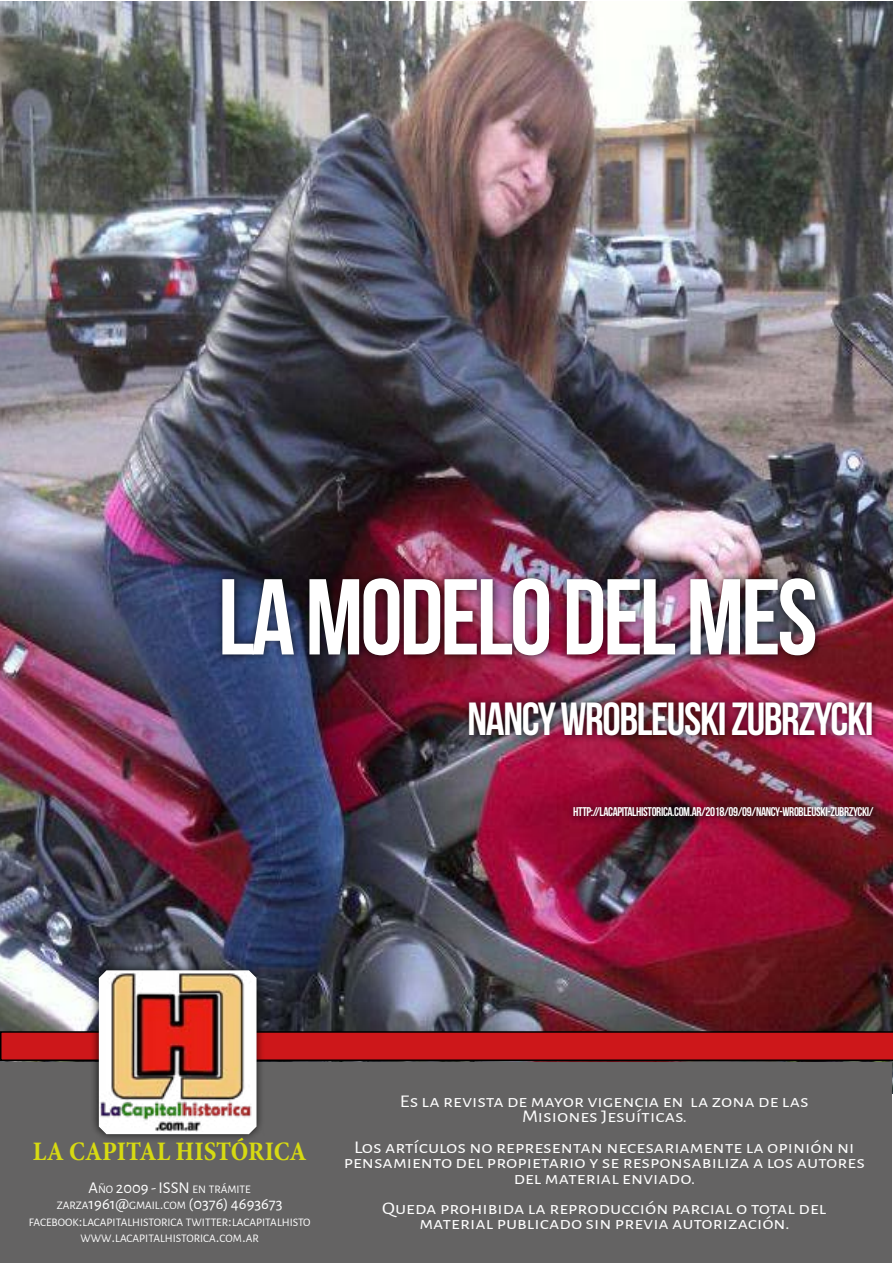
<style>
.page{position:relative;width:893px;height:1263px;background:#fff}
.page>*{position:absolute;margin:0;border:0;box-sizing:border-box;transform-origin:0 0}
.t1{font:107.55px "Bebas Neue";letter-spacing:-.03em;color:#fff}
.t2{font:46.35px "Bebas Neue";letter-spacing:-.03em;color:#fff}
.t3{font:700 condensed 27px "Minion Pro";color:#d7da12}
.t4{font:17.85px/15.3px "Alegreya Sans SC";color:#fff;text-align:center;scale:1.13 1}
.t5{font:16.5px "Alegreya Sans SC";color:#fff}
.t6{font:12.6px "Bebas Neue";letter-spacing:-.03em;color:#fff}
.t7{font:11.55px/16.5px "Alegreya Sans SC";color:#fff;text-align:center}
.s1{font-size:16.5px}
.s2{font-size:11.55px}
</style>
<div class="page">
<img style="left:0;top:2px;width:893px;height:967px">
<div style="left:1px;top:1062px;width:891px;height:200px;background:#646363"></div>
<div style="left:91px;top:962px;width:174px;height:180px;background:#000;opacity:.75"></div>
<svg style="left:0;top:969px;width:893px;height:166px"></svg>
<img style="left:96px;top:972px;width:159px;height:160px">
<div style="left:216px;top:570px;width:666px;height:254px;background:#000;opacity:.75"></div>
<h1 class="t1" style="left:218px;top:558px;width:601px">LA MODELO DEL MES</h1>
<h2 class="t2" style="left:467px;top:694px;width:408px">NANCY WROBLEUSKI ZUBRZYCKI</h2>
<p class="t6" style="left:573px;top:804px;width:302px">HTTP://LACAPITALHISTORICA.COM.AR/2018/09/09/NANCY-WROBLEUSKI-ZUBRZYCKI/</p>
<h3 class="t3" style="left:33px;top:1132px;width:275px">LA CAPITAL HISTÓRICA</h3>
<p class="t7" style="left:88px;top:1180px;width:164px"><span class="s1">A</span>ÑO <span class="s1">2009 - ISSN</span> EN TRÁMITE</p>
<p class="t5" style="left:57px;top:1193px;width:227px"><span class="s2">ZARZA</span>1961@<span class="s2">GMAI L</span>.<span class="s2">COM</span> (0376) 4693673</p>
<p class="t7" style="left:29px;top:1213px;width:283px">FACEBOOK<span class="s1">:</span>LACAPITALHISTORICA TWITTER<span class="s1">:</span>LACAPITALHISTO<br>WWW<span class="s1">.</span>LACAPITALHISTORICA<span class="s1">.</span>COM<span class="s1">.</span>AR</p>
<p class="t4" style="left:400px;top:1093px;width:363px">Es la revista de mayor vigencia en la zona de las<br>Misiones Jesuíticas.</p>
<p class="t4" style="left:344px;top:1139px;width:463px">Los artículos no representan necesariamente la opinión ni pensamiento del propietario y se responsabiliza a los autores del material enviado.</p>
<p class="t4" style="left:382px;top:1200px;width:395px">Queda prohibida la reproducción parcial o total del material publicado sin previa autorización.</p>
</div>
